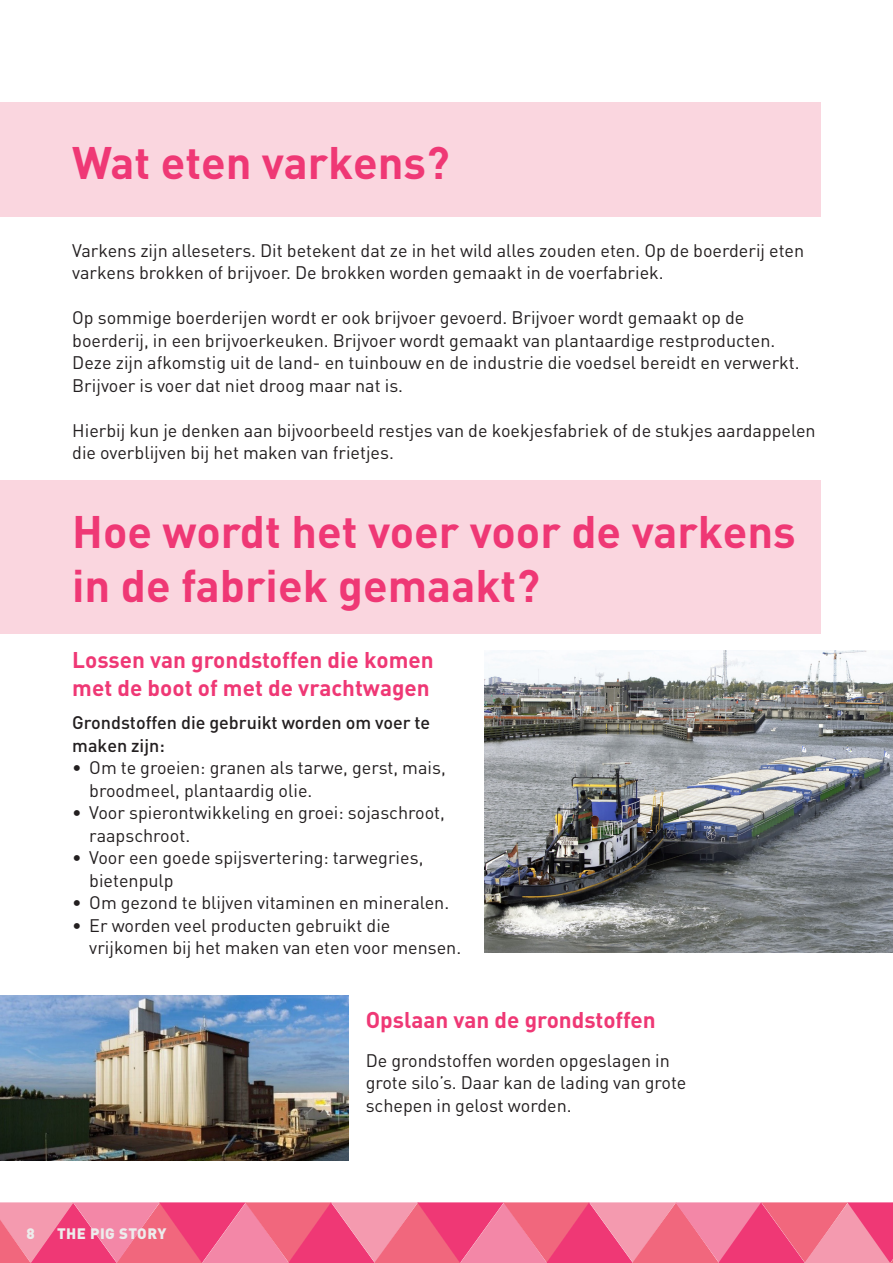
<style>
.page{position:relative;width:893px;height:1263px;background:#fff}
.page>*{position:absolute;margin:0;border:0;box-sizing:border-box;transform-origin:0 0}
.Kop{font:700 45px/54px "DIN Pro";color:#ef3875}
.Tussennkop{font:700 22.5px/28.5px "DIN Pro";color:#ef3875}
.Brood_Klein{font:18px/22.5px "DIN Pro";color:#231f20}
.Brood_Klein-2{font:500 18px/22.5px "DIN Pro";color:#231f20}
.t1{font:900 15px "DIN Pro";letter-spacing:.03em;color:#ecedec}
</style>
<div class="page">
<svg style="left:0;top:1202px;width:893px;height:61px"></svg>
<div style="left:0;top:480px;width:821px;height:154px;background:#fad6df"></div>
<div style="left:0;top:102px;width:821px;height:115px;background:#fad6df"></div>
<img style="left:0;top:995px;width:349px;height:166px">
<img style="left:485px;top:651px;width:408px;height:301px">
<p class="Kop" style="left:72px;top:134px;width:379px">Wat eten varkens?</p>
<p class="Brood_Klein" style="left:72px;top:238px;width:733px">Varkens zijn alleseters. Dit betekent dat ze in het wild alles zouden eten. Op de boerderij eten varkens brokken of brijvoer. De brokken worden gemaakt in de voerfabriek.</p>
<p class="Brood_Klein" style="left:72px;top:306px;width:729px">Op sommige boerderijen wordt er ook brijvoer gevoerd. Brijvoer wordt gemaakt op de boerderij, in een brijvoerkeuken. Brijvoer wordt gemaakt van plantaardige restproducten.<br>Deze zijn afkomstig uit de land- en tuinbouw en de industrie die voedsel bereidt en verwerkt.<br>Brijvoer is voer dat niet droog maar nat is.</p>
<p class="Brood_Klein" style="left:72px;top:418px;width:745px">Hierbij kun je denken aan bijvoorbeeld restjes van de koekjesfabriek of de stukjes aardappelen die overblijven bij het maken van frietjes.</p>
<p class="Kop" style="left:72px;top:502px;width:725px">Hoe wordt het voer voor de varkens in de fabriek gemaakt?</p>
<p class="Tussennkop" style="left:72px;top:644px;width:363px">Lossen van grondstoffen die komen met de boot of met de vrachtwagen</p>
<p class="Brood_Klein-2" style="left:72px;top:711px;width:360px">Grondstoffen die gebruikt worden om voer te maken zijn:</p>
<p class="Brood_Klein" style="left:89px;top:756px;width:358px;text-indent:-17px">• Om te groeien: granen als tarwe, gerst, mais, broodmeel, plantaardig olie.</p>
<p class="Brood_Klein" style="left:89px;top:801px;width:357px;text-indent:-17px">• Voor spierontwikkeling en groei: sojaschroot, raapschroot.</p>
<p class="Brood_Klein" style="left:89px;top:846px;width:336px;text-indent:-17px">• Voor een goede spijsvertering: tarwegries, bietenpulp</p>
<p class="Brood_Klein" style="left:72px;top:891px;width:378px">• Om gezond te blijven vitaminen en mineralen.</p>
<p class="Brood_Klein" style="left:89px;top:913px;width:373px;text-indent:-17px">• Er worden veel producten gebruikt die vrijkomen bij het maken van eten voor mensen.</p>
<p class="t1" style="left:27px;top:1224px;width:10px">8</p>
<p class="t1" style="left:57px;top:1224px;width:111px">THE PIG STORY</p>
<p class="Tussennkop" style="left:366px;top:1004px;width:292px">Opslaan van de grondstoffen</p>
<p class="Brood_Klein" style="left:366px;top:1048px;width:306px">De grondstoffen worden opgeslagen in</p>
<p class="Brood_Klein" style="left:366px;top:1071px;width:322px">grote silo’s. Daar kan de lading van grote</p>
<p class="Brood_Klein" style="left:366px;top:1093px;width:207px">schepen in gelost worden.</p>
</div>
